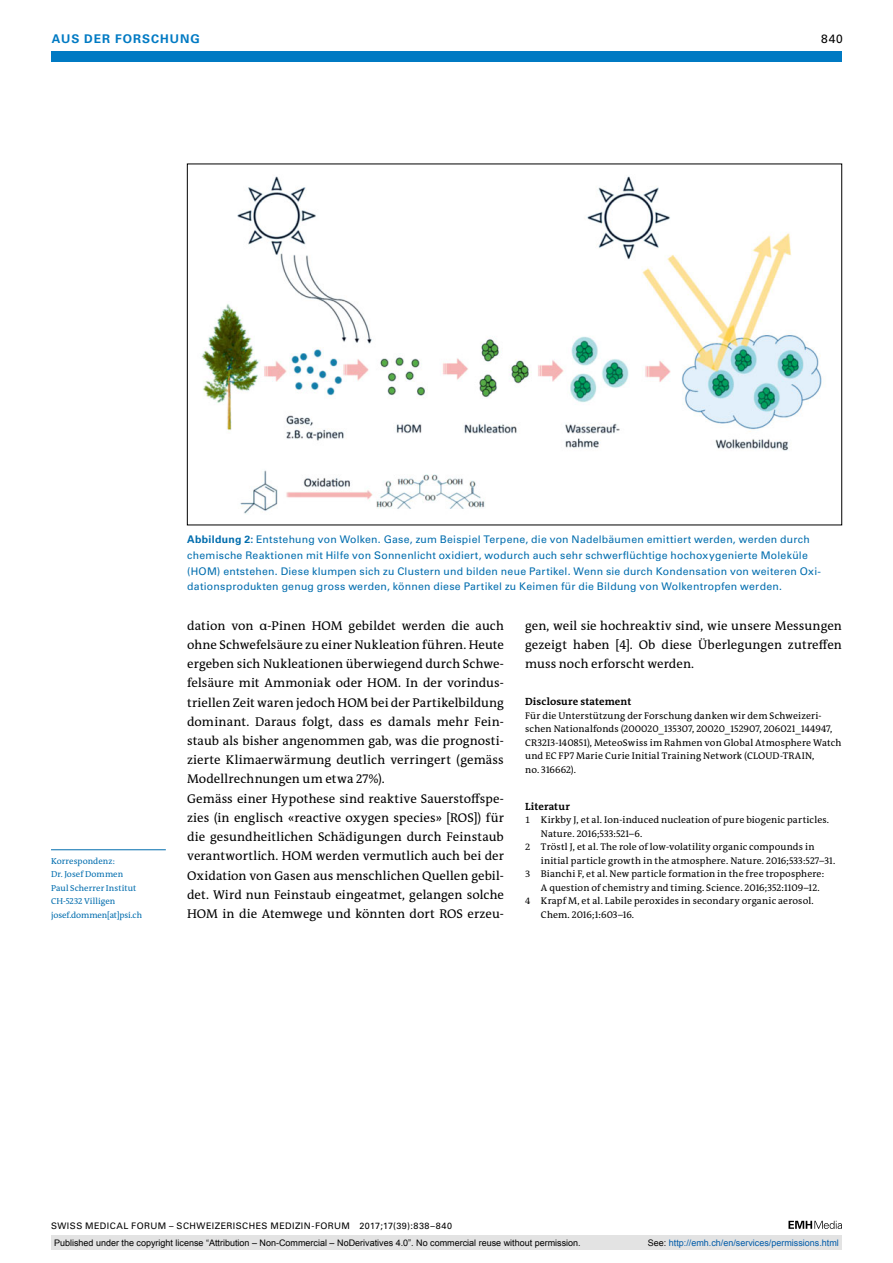
<style>
.page{position:relative;width:893px;height:1263px;background:#fff}
.page>*{position:absolute;margin:0;border:0;box-sizing:border-box;transform-origin:0 0}
.t1{font:12.75px/19.2px "The Antiqua B W5 Plain";letter-spacing:.005em;color:#000}
.t2{font:700 12px "Univers LT Std";color:#007ac3}
.t3{font:12px "Univers LT Std";color:#000}
.t4{font:10.5px/15.8px "Univers LT Std";letter-spacing:.02em;color:#006dae}
.t5{font:700 10.5px "The Antiqua B W7";letter-spacing:.015em;color:#000}
.t6{font:9.75px/13.5px "The Antiqua B W5 Plain";letter-spacing:.015em;color:#000}
.t7{font:9px "Arial";color:#000}
.t8{font:9px "Univers LT Std";letter-spacing:.05em;color:#000}
.t9{font:9px "Arial";color:#005ba9}
.t10{font:8.7px/13.5px "The Antiqua B W5 Plain";letter-spacing:.005em;color:#006dae}
.s1{font-weight:700}
.s2{font-size:9.3px}
.s3{color:#000}
</style>
<div class="page">
<div style="left:51px;top:51px;width:791px;height:11px;background:#007ac3"></div>
<svg style="left:788px;top:1221px;width:54px;height:8px"></svg>
<hr style="left:51px;top:849px;width:115px;height:1px;background:#006dae">
<img style="left:201px;top:176px;width:621px;height:338px">
<div style="left:51px;top:1235px;width:791px;height:15px;background:#e3e3e3"></div>
<p class="t2" style="left:52px;top:31px;width:42px">AUS DER</p>
<p class="t2" style="left:115px;top:31px;width:19px">FORSCHUNG</p>
<p class="t3" style="left:821px;top:31px;width:23px">840</p>
<p class="t10" style="left:51px;top:854px;width:93px">Korrespondenz:<br>Dr. Josef Dommen<br>Paul Scherrer Institut<br>CH-5232 Villigen josef.dommen[at]psi.ch</p>
<p class="t4" style="left:187px;top:532px;width:634px"><span class="s1">ABBILDUNG 2:</span> Entstehung von Wolken. Gase, zum Beispiel Terpene, die von Nadelbäumen emittiert werden, werden durch chemische Reaktionen mit Hilfe von Sonnenlicht oxidiert, wodurch auch sehr schwerflüchtige hochoxygenierte Moleküle (HOM) entstehen. Diese klumpen sich zu Clustern und bilden neue Partikel. Wenn sie durch Kondensation von weiteren Oxi&shy;dationsprodukten genug gross werden, können diese Partikel zu Keimen für die Bildung von Wolkentropfen werden.</p>
<p class="t1" style="left:187px;top:616px;width:318px">dation von α-Pinen HOM gebildet werden die auch ohne Schwefelsäure zu einer Nukleation führen. Heute ergeben sich Nukleationen überwiegend durch Schwe&shy;felsäure mit Ammoniak oder HOM. In der vorindus&shy;triellen Zeit waren jedoch HOM bei der Partikelbildung dominant. Daraus folgt, dass es damals mehr Fein&shy;staub als bisher angenommen gab, was die prognosti&shy;zierte Klimaerwärmung deutlich verringert (gemäss Modellrechnungen um etwa 27%).<br>Gemäss einer Hypothese sind reaktive Sauerstoffspe&shy;zies (in englisch «reactive oxygen species» [ROS]) für die gesundheitlichen Schädigungen durch Feinstaub verantwortlich. HOM werden vermutlich auch bei der Oxidation von Gasen aus menschlichen Quellen gebil&shy;det. Wird nun Feinstaub eingeatmet, gelangen solche HOM in die Atemwege und könnten dort ROS erzeu-</p>
<p class="t1" style="left:525px;top:616px;width:318px;text-align:justify">gen, weil sie hochreaktiv sind, wie unsere Messungen gezeigt haben [4]. Ob diese Überlegungen zutreffen muss noch erforscht werden.</p>
<p class="t5" style="left:525px;top:695px;width:108px">Disclosure statement</p>
<p class="t6" style="left:525px;top:709px;width:318px">Für die Unterstützung der Forschung danken wir dem Schweizeri&shy;schen Nationalfonds (200020_135307, 20020_152907, 206021_144947, CR32I3-140851), MeteoSwiss im Rahmen von Global Atmosphere Watch und EC FP7 Marie Curie Initial Training Network (CLOUD-TRAIN,<br>no. 316662).</p>
<p class="t5" style="left:525px;top:799px;width:46px">Literatur</p>
<p class="t6" style="left:525px;top:813px;width:305px"><span class="s2">1</span> Kirkby J, et al. Ion-induced nucleation of pure biogenic particles.</p>
<p class="t6" style="left:541px;top:826px;width:103px">Nature. 2016;533:521–6.</p>
<p class="t6" style="left:525px;top:840px;width:291px"><span class="s2">2</span> Tröstl J, et al. The role of low-volatility organic compounds in</p>
<p class="t6" style="left:541px;top:853px;width:296px">initial particle growth in the atmosphere. Nature. 2016;533:527–31.</p>
<p class="t6" style="left:525px;top:867px;width:301px"><span class="s2">3</span> Bianchi F, et al. New particle formation in the free troposphere:</p>
<p class="t6" style="left:541px;top:880px;width:280px">A question of chemistry and timing. Science. 2016;352:1109–12.</p>
<p class="t6" style="left:525px;top:894px;width:290px"><span class="s2">4</span> Krapf M, et al. Labile peroxides in secondary organic aerosol.</p>
<p class="t6" style="left:541px;top:907px;width:95px">Chem. 2016;1:603–16.</p>
<p class="t8" style="left:51px;top:1220px;width:402px">SWISS MEDICAL FORUM – SCHWEIZERISCHES MEDIZIN-FORUM 2017;17(39):838–840</p>
<p class="t7" style="left:54px;top:1237px;width:528px">Published under the copyright license “Attribution – Non-Commercial – NoDerivatives 4.0”. No commercial reuse without permission.</p>
<p class="t9" style="left:648px;top:1237px;width:193px"><span class="s3">See:</span> http://emh.ch/en/services/permissions.html</p>
</div>
